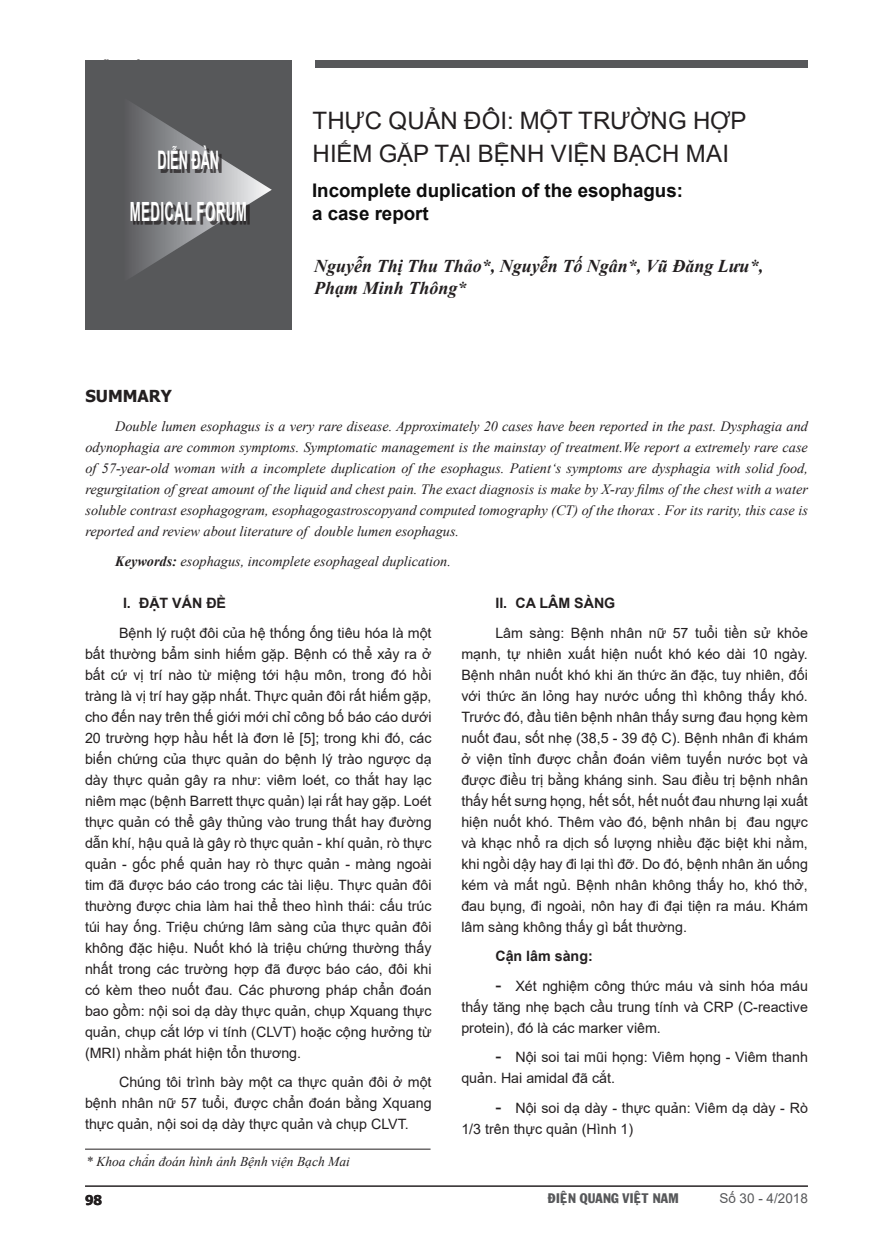
<style>
.page{position:relative;width:893px;height:1255px;background:#fff}
.page>*{position:absolute;margin:0;border:0;box-sizing:border-box;transform-origin:0 0}
.t1{font:700 26.4px "Arial";letter-spacing:.035em;color:#fff;scale:.5 1}
.t2{font:700 25.5px "Arial";color:#fff;scale:.5 1}
.t3{font:24px "Arial";letter-spacing:-.005em;color:#231f20}
.t4{font:700 18.75px "Arial";color:#0d0d0d}
.t5{font:italic 700 18px "Times New Roman";color:#231f20}
.t6{font:700 16.5px "Tahoma";color:#231f20}
.List_Paragraph{font:14.25px/21px "Arial";color:#231f20;text-align:justify}
.t7{font:italic 14.25px/21px "Times New Roman";color:#231f20;text-align:justify}
.List_Paragraph-2{font:700 14.25px "Arial";color:#231f20}
.t8{font:italic 13.5px "Times New Roman";color:#231f20}
.t9{font:13.5px "VNI Franko";color:#57585a}
.t10{font:13.5px "Arial";color:#57585a}
.t11{font:700 13.5px "Tahoma";color:#231f20}
.s1{font-weight:700}
.s2{font-size:18px}
</style>
<div class="page">
<hr style="left:85px;top:1185px;width:723px;height:1px;background:#231f20">
<div style="left:85px;top:60px;width:207px;height:269px;background:#57585a"></div>
<svg style="left:132px;top:103px;width:140px;height:173px"></svg>
<div style="left:161px;top:148px;width:61px;height:25px;background:#231f20;opacity:.75"></div>
<div style="left:133px;top:204px;width:117px;height:21px;background:#231f20;opacity:.75"></div>
<div style="left:316px;top:60px;width:492px;height:8px;background:#57585a"></div>
<hr style="left:85px;top:1148px;width:346px;height:1px;background:#231f20">
<p class="t2" style="left:158px;top:142px;width:125px">DIỄN ĐÀN</p>
<p class="t1" style="left:130px;top:193px;width:236px">MEDICAL FORUM</p>
<p class="t3" style="left:313px;top:104px;width:436px">THỰC QUẢN ĐÔI: MỘT TRƯỜNG HỢP</p>
<p class="t3" style="left:313px;top:137px;width:418px">HIẾM GẶP TẠI BỆNH VIỆN BẠCH MAI</p>
<p class="t4" style="left:312px;top:177px;width:372px">Incomplete duplication of the esophagus:</p>
<p class="t4" style="left:312px;top:200px;width:118px">a case report</p>
<p class="t5" style="left:314px;top:253px;width:450px">Nguyễn Thị Thu Thảo*, Nguyễn Tố Ngân*, Vũ Đăng Lưu*,</p>
<p class="t5" style="left:314px;top:275px;width:154px">Phạm Minh Thông*</p>
<p class="t6" style="left:85px;top:384px;width:88px">SUMMARY</p>
<p class="t7" style="left:85px;top:416px;width:724px;text-indent:30px">Double lumen esophagus is a very rare disease. Approximately 20 cases have been reported in the past. Dysphagia and odynophagia are common symptoms. Symptomatic management is the mainstay of treatment.We report a extremely rare case of 57-year-old woman with a incomplete duplication of the esophagus. Patient‘s symptoms are dysphagia with solid food, regurgitation of great amount of the liquid and chest pain. The exact diagnosis is make by X-ray films of the chest with a water soluble contrast esophagogram, esophagogastroscopyand computed tomography (CT) of the thorax . For its rarity, this case is reported and review about literature of double lumen esophagus.</p>
<p class="t7" style="left:115px;top:550px;width:337px"><span class="s1">Keywords:</span> esophagus, incomplete esophageal duplication.</p>
<p class="List_Paragraph-2" style="left:123px;top:593px;width:105px">I. ĐẶT VẤN ĐỀ</p>
<p class="List_Paragraph" style="left:85px;top:622px;width:348px;text-indent:34px">Bệnh lý ruột đôi của hệ thống ống tiêu hóa là một bất thường bẩm sinh hiếm gặp. Bệnh có thể xảy ra ở bất cứ vị trí nào từ miệng tới hậu môn, trong đó hồi tràng là vị trí hay gặp nhất. Thực quản đôi rất hiếm gặp, cho đến nay trên thế giới mới chỉ công bố báo cáo dưới 20 trường hợp hầu hết là đơn lẻ [5]; trong khi đó, các biến chứng của thực quản do bệnh lý trào ngược dạ dày thực quản gây ra như: viêm loét, co thắt hay lạc niêm mạc (bệnh Barrett thực quản) lại rất hay gặp. Loét thực quản có thể gây thủng vào trung thất hay đường dẫn khí, hậu quả là gây rò thực quản - khí quản, rò thực quản - gốc phế quản hay rò thực quản - màng ngoài tim đã được báo cáo trong các tài liệu. Thực quản đôi thường được chia làm hai thể theo hình thái: cấu trúc túi hay ống. Triệu chứng lâm sàng của thực quản đôi không đặc hiệu. Nuốt khó là triệu chứng thường thấy nhất trong các trường hợp đã được báo cáo, đôi khi có kèm theo nuốt đau. Các phương pháp chẩn đoán bao gồm: nội soi dạ dày thực quản, chụp Xquang thực quản, chụp cắt lớp vi tính (CLVT) hoặc cộng hưởng từ (MRI) nhằm phát hiện tổn thương.</p>
<p class="List_Paragraph" style="left:85px;top:1071px;width:348px;text-indent:34px">Chúng tôi trình bày một ca thực quản đôi ở một bệnh nhân nữ 57 tuổi, được chẩn đoán bằng Xquang thực quản, nội soi dạ dày thực quản và chụp CLVT.</p>
<p class="t8" style="left:86px;top:1152px;width:265px">* Khoa chẩn đoán hình ảnh Bệnh viện Bạch Mai</p>
<p class="List_Paragraph-2" style="left:495px;top:593px;width:121px">II. CA LÂM SÀNG</p>
<p class="List_Paragraph" style="left:461px;top:622px;width:348px;text-indent:34px">Lâm sàng: Bệnh nhân nữ 57 tuổi tiền sử khỏe mạnh, tự nhiên xuất hiện nuốt khó kéo dài 10 ngày.<br>Bệnh nhân nuốt khó khi ăn thức ăn đặc, tuy nhiên, đối với thức ăn lỏng hay nước uống thì không thấy khó.<br>Trước đó, đầu tiên bệnh nhân thấy sưng đau họng kèm nuốt đau, sốt nhẹ (38,5 - 39 độ C). Bệnh nhân đi khám ở viện tỉnh được chẩn đoán viêm tuyến nước bọt và được điều trị bằng kháng sinh. Sau điều trị bệnh nhân thấy hết sưng họng, hết sốt, hết nuốt đau nhưng lại xuất hiện nuốt khó. Thêm vào đó, bệnh nhân bị đau ngực và khạc nhổ ra dịch số lượng nhiều đặc biệt khi nằm, khi ngồi dậy hay đi lại thì đỡ. Do đó, bệnh nhân ăn uống kém và mất ngủ. Bệnh nhân không thấy ho, khó thở, đau bụng, đi ngoài, nôn hay đi đại tiện ra máu. Khám lâm sàng không thấy gì bất thường.</p>
<p class="List_Paragraph-2" style="left:495px;top:946px;width:99px">Cận lâm sàng:</p>
<p class="List_Paragraph" style="left:461px;top:975px;width:348px;text-indent:34px"><span class="s2">-</span> Xét nghiệm công thức máu và sinh hóa máu thấy tăng nhẹ bạch cầu trung tính và CRP (C-reactive protein), đó là các marker viêm.</p>
<p class="List_Paragraph" style="left:461px;top:1046px;width:348px;text-indent:34px"><span class="s2">-</span> Nội soi tai mũi họng: Viêm họng - Viêm thanh quản. Hai amidal đã cắt.</p>
<p class="List_Paragraph" style="left:461px;top:1097px;width:348px;text-indent:34px"><span class="s2">-</span> Nội soi dạ dày - thực quản: Viêm dạ dày - Rò<br>1/3 trên thực quản (Hình 1)</p>
<p class="t11" style="left:85px;top:1190px;width:19px">98</p>
<p class="t9" style="left:548px;top:1187px;width:132px">ÑIEÄN QUANG VIEÄT NAM</p>
<p class="t10" style="left:719px;top:1188px;width:90px">Số 30 - 4/2018</p>
</div>
